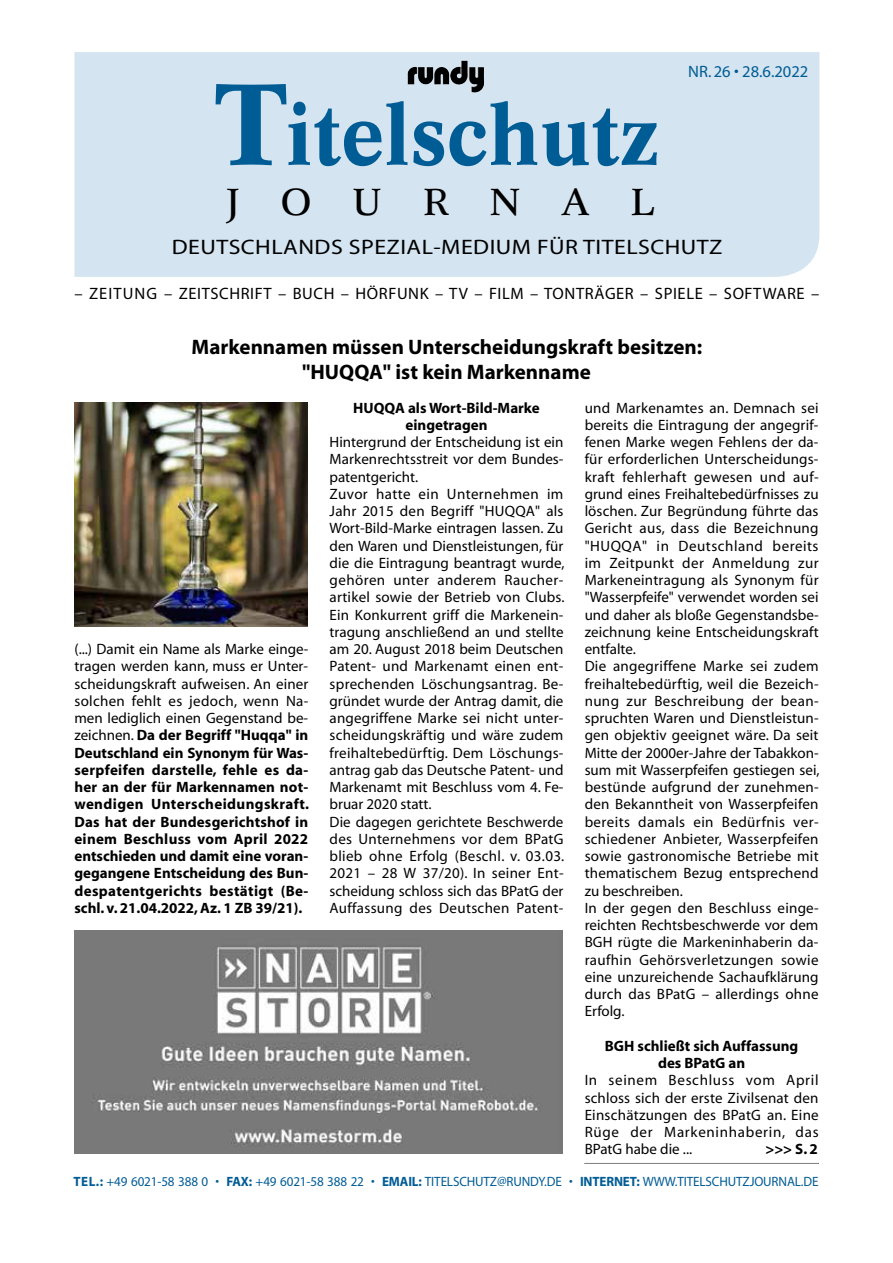
<style>
.page{position:relative;width:893px;height:1263px;background:#fff}
.page>*{position:absolute;margin:0;border:0;box-sizing:border-box;transform-origin:0 0}
.t1{font:700 82.5px "Concorde";color:#005c95}
.t2{font:36.75px "Concorde";letter-spacing:1.11em;color:#000}
.t3{font:700 21px/25.2px "Myriad";color:#000;text-align:center}
.t4{font:21px "Myriad";letter-spacing:.02em;color:#000;scale:1.14 1}
.t5{font:16.5px "Myriad";letter-spacing:.035em;color:#000}
.t6{font:16.5px "Myriad";color:#005c95}
.t7{font:15px/17.2px "Myriad";letter-spacing:.01em;color:#000}
.t8{font:700 15px/17.2px "Myriad";color:#000;text-align:center}
.t9{font:13.5px "Myriad";letter-spacing:-.01em;color:#005c95}
.s1{font-size:112.5px}
.s2{font-weight:400}
.s3{font-weight:700}
</style>
<div class="page">
<img style="left:75px;top:930px;width:487px;height:223px">
<div style="left:74px;top:52px;width:745px;height:225px;background:#d4e4f0"></div>
<hr style="left:585px;top:1163px;width:234px;height:1px;background:#87888a">
<img style="left:407px;top:61px;width:61px;height:27px">
<img style="left:75px;top:403px;width:233px;height:223px">
<h1 class="t1" style="left:216px;top:85px;width:445px"><span class="s1">T</span>itelschutz</h1>
<h2 class="t2" style="left:227px;top:179px;width:430px">JOURNAL</h2>
<p class="t6" style="left:688px;top:63px;width:122px">NR. 26 • 28.6.2022</p>
<h3 class="t4" style="left:172px;top:237px;width:485px">DEUTSCHLANDS SPEZIAL-MEDIUM FÜR TITELSCHUTZ</h3>
<p class="t5" style="left:74px;top:285px;width:746px">– ZEITUNG – ZEITSCHRIFT – BUCH – HÖRFUNK – TV – FILM – TONTRÄGER – SPIELE – SOFTWARE –</p>
<h3 class="t3" style="left:192px;top:335px;width:512px">Markennamen müssen Unterscheidungskraft besitzen: "HUQQA" ist kein Markenname</h3>
<p class="t8" style="left:74px;top:641px;width:236px;text-align:justify"><span class="s2">(...) Damit ein Name als Marke einge&shy;tragen werden kann, muss er Unter&shy;scheidungskraft aufweisen. An einer solchen fehlt es jedoch, wenn Na&shy;men lediglich einen Gegenstand be&shy;zeichnen.</span> Da der Begriff "Huqqa" in Deutschland ein Synonym für Was&shy;serpfeifen darstelle, fehle es da&shy;her an der für Markennamen not&shy;wendigen Unterscheidungskraft.<br>Das hat der Bundesgerichtshof in einem Beschluss vom April 2022 entschieden und damit eine voran&shy;gegangene Entscheidung des Bun&shy;despatentgerichts bestätigt (Be&shy;schl. v. 21.04.2022, Az. 1 ZB 39/21).</p>
<p class="t8" style="left:353px;top:399px;width:188px">HUQQA als Wort-Bild-Marke eingetragen</p>
<p class="t7" style="left:330px;top:434px;width:237px">Hintergrund der Entscheidung ist ein Markenrechtsstreit vor dem Bundes&shy;patentgericht.<br>Zuvor hatte ein Unternehmen im Jahr 2015 den Begriff "HUQQA" als Wort-Bild-Marke eintragen lassen. Zu den Waren und Dienstleistungen, für die die Eintragung beantragt wurde, gehören unter anderem Raucher&shy;artikel sowie der Betrieb von Clubs.<br>Ein Konkurrent griff die Markenein&shy;tragung anschließend an und stellte am 20. August 2018 beim Deutschen Patent- und Markenamt einen ent&shy;sprechenden Löschungsantrag. Be&shy;gründet wurde der Antrag damit, die angegriffene Marke sei nicht unter&shy;scheidungskräftig und wäre zudem freihaltebedürftig. Dem Löschungs&shy;antrag gab das Deutsche Patent- und Markenamt mit Beschluss vom 4. Fe&shy;bruar 2020 statt.<br>Die dagegen gerichtete Beschwerde des Unternehmens vor dem BPatG blieb ohne Erfolg (Beschl. v. 03.03.<br>2021 – 28 W 37/20). In seiner Ent&shy;scheidung schloss sich das BPatG der Auffassung des Deutschen Patent-</p>
<p class="t7" style="left:585px;top:400px;width:236px">und Markenamtes an. Demnach sei bereits die Eintragung der angegrif&shy;fenen Marke wegen Fehlens der da&shy;für erforderlichen Unterscheidungs&shy;kraft fehlerhaft gewesen und auf&shy;grund eines Freihaltebedürfnisses zu löschen. Zur Begründung führte das Gericht aus, dass die Bezeichnung "HUQQA" in Deutschland bereits im Zeitpunkt der Anmeldung zur Markeneintragung als Synonym für "Wasserpfeife" verwendet worden sei und daher als bloße Gegenstandsbe&shy;zeichnung keine Entscheidungskraft entfalte.<br>Die angegriffene Marke sei zudem freihaltebedürftig, weil die Bezeich&shy;nung zur Beschreibung der bean&shy;spruchten Waren und Dienstleistun&shy;gen objektiv geeignet wäre. Da seit Mitte der 2000er-Jahre der Tabakkon&shy;sum mit Wasserpfeifen gestiegen sei, bestünde aufgrund der zunehmen&shy;den Bekanntheit von Wasserpfeifen bereits damals ein Bedürfnis ver&shy;schiedener Anbieter, Wasserpfeifen sowie gastronomische Betriebe mit thematischem Bezug entsprechend zu beschreiben.<br>In der gegen den Beschluss einge&shy;reichten Rechtsbeschwerde vor dem BGH rügte die Markeninhaberin da&shy;raufhin Gehörsverletzungen sowie eine unzureichende Sachaufklärung durch das BPatG – allerdings ohne Erfolg.</p>
<p class="t8" style="left:605px;top:1038px;width:195px">BGH schließt sich Auffassung des BPatG an</p>
<p class="t7" style="left:585px;top:1072px;width:236px;text-align:justify">In seinem Beschluss vom April schloss sich der erste Zivilsenat den Einschätzungen des BPatG an. Eine Rüge der Markeninhaberin, das BPatG habe die ...</p>
<p class="t8" style="left:765px;top:1141px;width:54px">&gt;&gt;&gt; S. 2</p>
<p class="t9" style="left:74px;top:1174px;width:746px"><span class="s3">TEL.:</span> +49 6021-58 388 0 • <span class="s3">FAX:</span> +49 6021-58 388 22 • <span class="s3">EMAIL:</span> TITELSCHUTZ@RUNDY.DE • <span class="s3">INTERNET:</span> WWW.TITELSCHUTZJOURNAL.DE</p>
</div>
